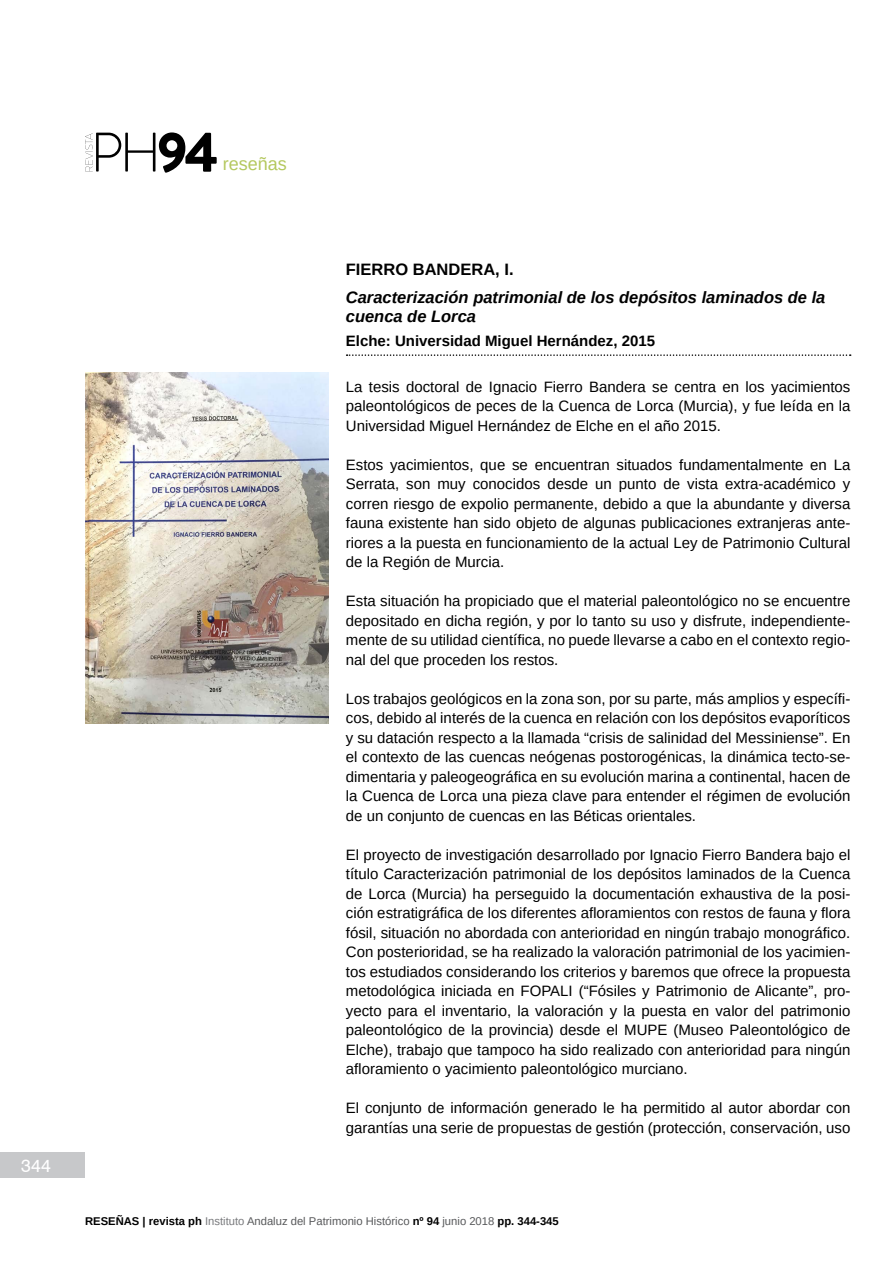
<style>
.page{position:relative;width:893px;height:1263px;background:#fff}
.page>*{position:absolute;margin:0;border:0;box-sizing:border-box;transform-origin:0 0}
.t1{font:900 56.4px "Brandon Grotesque";color:#000}
.t2{font:18px "Arimo";color:#b4c85e}
.t3{font:18px "Swiss 721 BT";color:#fff}
.t4{font:italic 700 16.5px/19.5px "Arimo";color:#000}
.t5{font:700 16.5px "Arimo";color:#000}
.t6{font:15px/19.5px "Arimo";color:#000;text-align:justify}
.t7{font:700 15px "Arimo";color:#000}
.t8{font:11.25px "Arimo";color:#58595b}
.s1{font-weight:700;color:#000}
.s2{color:#797a7d}
</style>
<div class="page">
<div style="left:0;top:1152px;width:85px;height:26px;background:#c7c8ca"></div>
<svg style="left:85px;top:133px;width:70px;height:39px"></svg>
<svg style="left:347px;top:354px;width:504px;height:2px"></svg>
<img style="left:85px;top:372px;width:244px;height:351px">
<h1 class="t1" style="left:157px;top:112px;width:63px">94</h1>
<p class="t2" style="left:223px;top:153px;width:66px">reseñas</p>
<p class="t3" style="left:21px;top:1154px;width:31px">344</p>
<p class="t5" style="left:346px;top:258px;width:169px">FIERRO BANDERA, I.</p>
<p class="t4" style="left:346px;top:287px;width:481px">Caracterización patrimonial de los depósitos laminados de la cuenca de Lorca</p>
<p class="t7" style="left:346px;top:330px;width:311px">Elche: Universidad Miguel Hernández, 2015</p>
<p class="t6" style="left:346px;top:377px;width:506px">La tesis doctoral de Ignacio Fierro Bandera se centra en los yacimientos paleontológicos de peces de la Cuenca de Lorca (Murcia), y fue leída en la Universidad Miguel Hernández de Elche en el año 2015.</p>
<p class="t6" style="left:346px;top:455px;width:506px">Estos yacimientos, que se encuentran situados fundamentalmente en La Serrata, son muy conocidos desde un punto de vista extra-académico y corren riesgo de expolio permanente, debido a que la abundante y diversa fauna existente han sido objeto de algunas publicaciones extranjeras ante&shy;riores a la puesta en funcionamiento de la actual Ley de Patrimonio Cultural de la Región de Murcia.</p>
<p class="t6" style="left:346px;top:591px;width:506px">Esta situación ha propiciado que el material paleontológico no se encuentre depositado en dicha región, y por lo tanto su uso y disfrute, independiente&shy;mente de su utilidad científica, no puede llevarse a cabo en el contexto regio&shy;nal del que proceden los restos.</p>
<p class="t6" style="left:346px;top:689px;width:506px">Los trabajos geológicos en la zona son, por su parte, más amplios y específi&shy;cos, debido al interés de la cuenca en relación con los depósitos evaporíticos y su datación respecto a la llamada “crisis de salinidad del Messiniense”. En el contexto de las cuencas neógenas postorogénicas, la dinámica tecto-se&shy;dimentaria y paleogeográfica en su evolución marina a continental, hacen de la Cuenca de Lorca una pieza clave para entender el régimen de evolución de un conjunto de cuencas en las Béticas orientales.</p>
<p class="t6" style="left:346px;top:845px;width:506px">El proyecto de investigación desarrollado por Ignacio Fierro Bandera bajo el título Caracterización patrimonial de los depósitos laminados de la Cuenca de Lorca (Murcia) ha perseguido la documentación exhaustiva de la posi&shy;ción estratigráfica de los diferentes afloramientos con restos de fauna y flora fósil, situación no abordada con anterioridad en ningún trabajo monográfico.<br>Con posterioridad, se ha realizado la valoración patrimonial de los yacimien&shy;tos estudiados considerando los criterios y baremos que ofrece la propuesta metodológica iniciada en FOPALI (“Fósiles y Patrimonio de Alicante”, pro&shy;yecto para el inventario, la valoración y la puesta en valor del patrimonio paleontológico de la provincia) desde el MUPE (Museo Paleontológico de Elche), trabajo que tampoco ha sido realizado con anterioridad para ningún afloramiento o yacimiento paleontológico murciano.</p>
<p class="t6" style="left:346px;top:1098px;width:506px">El conjunto de información generado le ha permitido al autor abordar con garantías una serie de propuestas de gestión (protección, conservación, uso</p>
<p class="t8" style="left:85px;top:1213px;width:475px"><span class="s1">RESEÑAS | revista ph</span> <span class="s2">Instituto</span> Andaluz del Patrimonio Histórico <span class="s1">nº 94</span> junio 2018 <span class="s1">pp. 344-345</span></p>
</div>
